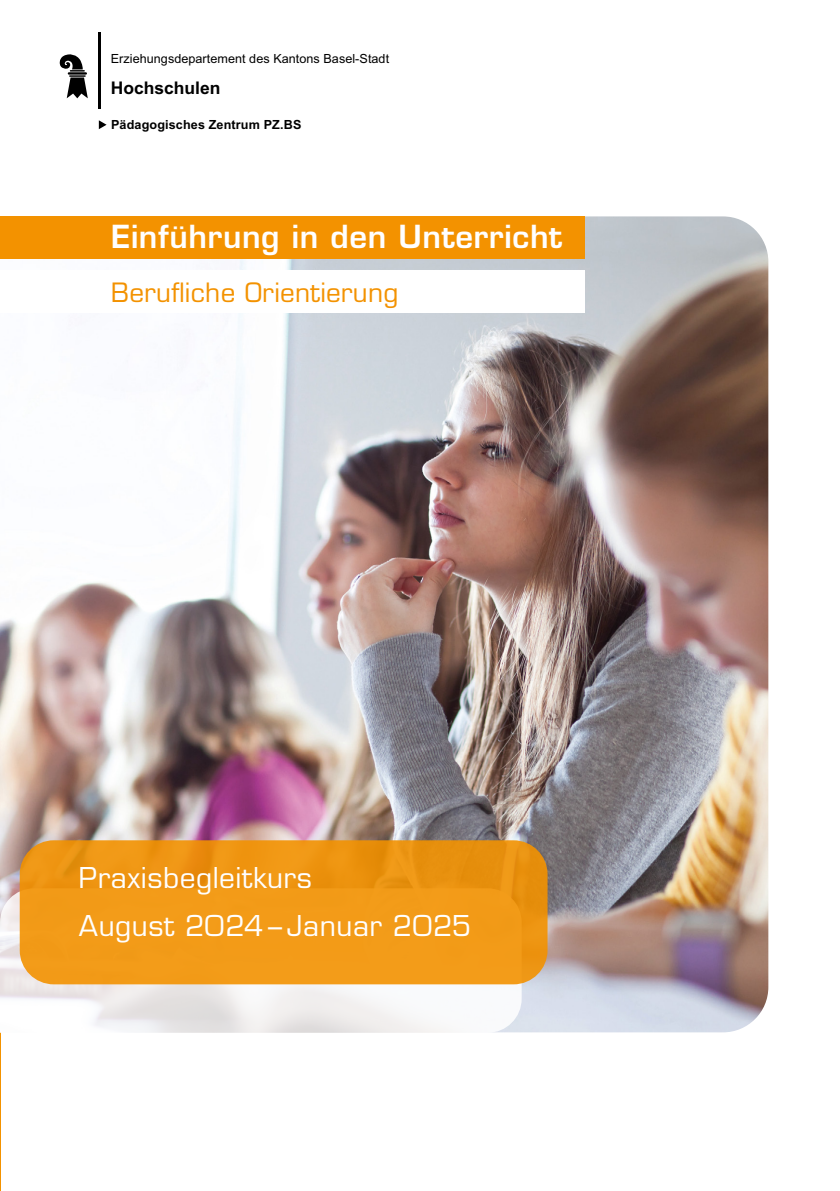
<style>
.page{position:relative;width:840px;height:1191px;background:#fff}
.page>*{position:absolute;margin:0;border:0;box-sizing:border-box;transform-origin:0 0}
.t1{font:600 31px "Eurostile LT";letter-spacing:.02em;color:#fff}
.t2{font:28px/48px "Eurostile LT";letter-spacing:.02em;color:#fff}
.t3{font:26px "Eurostile LT";letter-spacing:.01em;color:#f39200}
.t4{font:700 17.4px "Arial";color:#000}
.t5{font:12.6px "Arial";letter-spacing:.005em;color:#000}
.t6{font:700 12.6px "Arial";letter-spacing:.01em;color:#000}
</style>
<div class="page">
<img style="left:0;top:216px;width:768px;height:816px">
<div style="left:0;top:216px;width:584px;height:43px;background:#f39200"></div>
<div style="left:0;top:271px;width:584px;height:42px;background:#fff"></div>
<svg style="left:0;top:888px;width:521px;height:144px"></svg>
<div style="left:20px;top:840px;width:527px;height:144px;background:linear-gradient(to right,#f29a17,#ee9714);border-radius:34px"></div>
<svg style="left:60px;top:54px;width:28px;height:44px"></svg>
<hr style="left:99px;top:32px;width:2px;height:77px;background:#000">
<svg style="left:99px;top:120px;width:7px;height:9px"></svg>
<p class="t5" style="left:111px;top:51px;width:280px">Erziehungsdepartement des Kantons Basel-Stadt</p>
<h3 class="t4" style="left:111px;top:76px;width:111px">Hochschulen</h3>
<p class="t6" style="left:111px;top:116px;width:192px">Pädagogisches Zentrum PZ.BS</p>
<h1 class="t1" style="left:111px;top:218px;width:452px">Einführung in den Unterricht</h1>
<h3 class="t3" style="left:111px;top:277px;width:288px">Berufliche Orientierung</h3>
<h2 class="t2" style="left:79px;top:854px;width:393px">Praxisbegleitkurs<br>August 2024– Januar 2025</h2>
</div>
